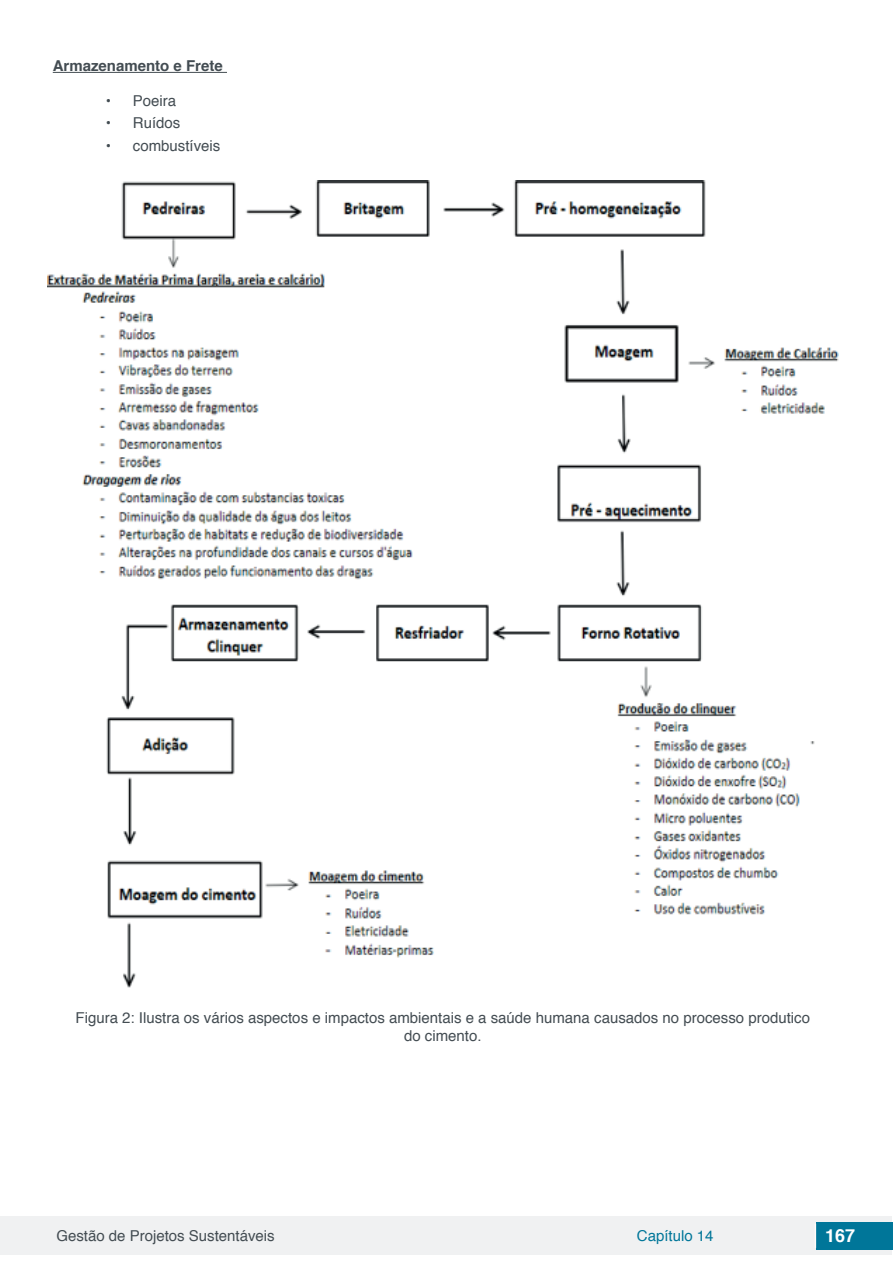
<style>
.page{position:relative;width:893px;height:1263px;background:#fff}
.page>*{position:absolute;margin:0;border:0;box-sizing:border-box;transform-origin:0 0}
.t1{font:700 18px "Helvetica";color:#fff}
.t2{font:15px/18px "Helvetica";color:#434c52;text-align:center}
.t3{font:700 15px "Helvetica";color:#434c52}
.t4{font:15px "Helvetica";color:#007699}
</style>
<div class="page">
<div style="left:1px;top:1216px;width:891px;height:38px;background:#f0f1f2"></div>
<div style="left:816px;top:1222px;width:77px;height:27px;background:#007699"></div>
<svg style="left:815px;top:1224px;width:1px;height:24px"></svg>
<hr style="left:53px;top:72px;width:174px;height:1px;background:#434c52">
<img style="left:48px;top:181px;width:790px;height:807px">
<p class="t3" style="left:53px;top:54px;width:172px">Armazenamento e Frete</p>
<p class="t2" style="left:106px;top:92px;width:72px">• Poeira</p>
<p class="t2" style="left:106px;top:114px;width:76px">• Ruídos</p>
<p class="t2" style="left:106px;top:137px;width:116px">• combustíveis</p>
<p class="t2" style="left:76px;top:1009px;width:736px">Figura 2: Ilustra os vários aspectos e impactos ambientais e a saúde humana causados no processo produtico do cimento.</p>
<p class="t2" style="left:56px;top:1227px;width:220px">Gestão de Projetos Sustentáveis</p>
<p class="t4" style="left:637px;top:1224px;width:78px">Capítulo 14</p>
<p class="t1" style="left:825px;top:1221px;width:32px">167</p>
</div>
